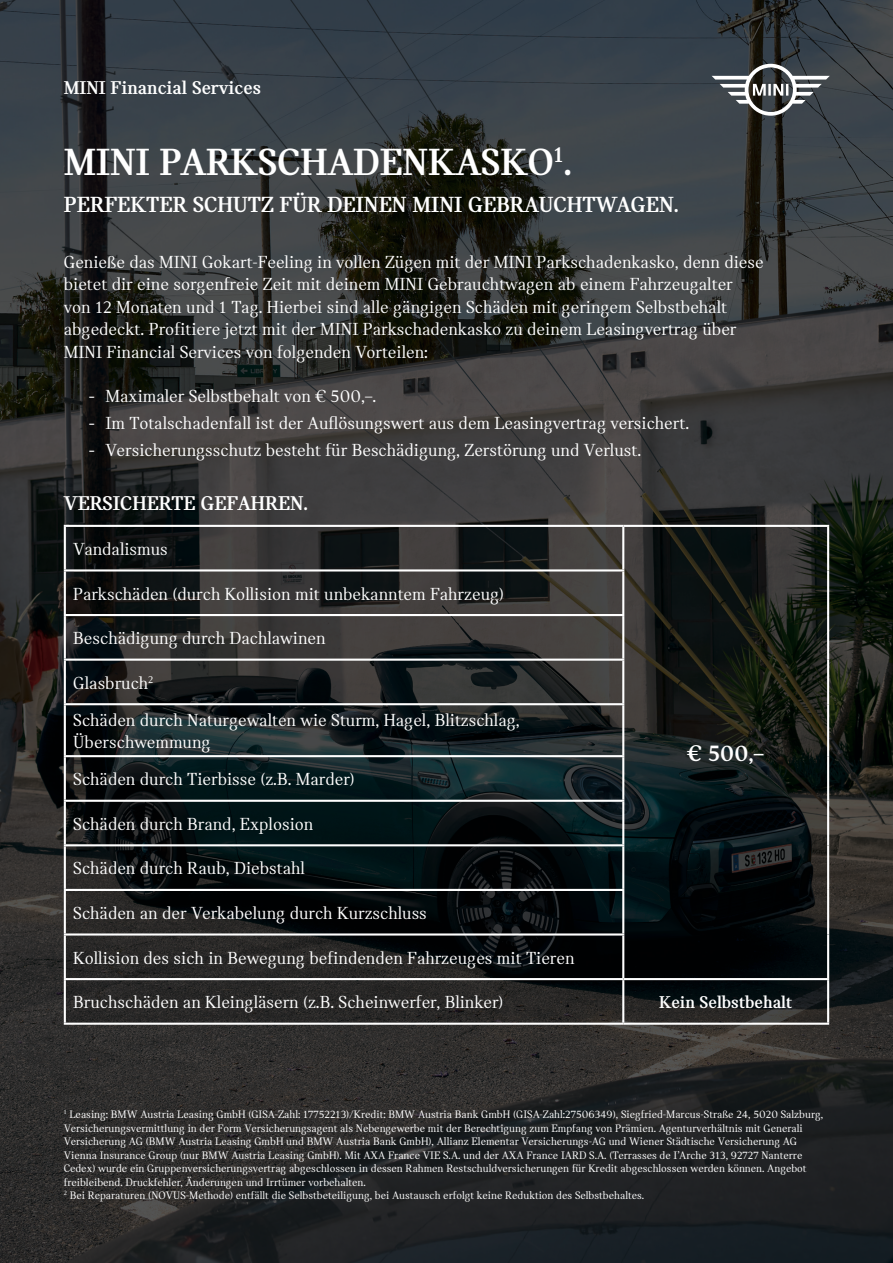
<style>
.page{position:relative;width:893px;height:1263px;background:#fff}
.page>*{position:absolute;margin:0;border:0;box-sizing:border-box;transform-origin:0 0}
.t1{font:700 39.9px "MINI Serif";color:#fff}
.t2{font:700 24px "MINI Serif";color:#fff}
.t3{font:700 23.1px "MINI Serif";color:#fff}
.t4{font:700 21px "MINI Serif";color:#fff}
.t5{font:700 19.5px "MINI Serif";color:#fff}
.t6{font:18px/22.5px "MINI Serif";color:#fff}
.t7{font:700 18px "MINI Serif";color:#fff}
.t8{font:11.25px/13.5px "MINI Serif";color:#fff}
.s1{font-family:"BMW Type Next";font-weight:300}
</style>
<div class="page">
<img style="left:0;top:0;width:893px;height:1263px">
<svg style="left:66px;top:527px;width:761px;height:496px"></svg>
<hr style="left:64px;top:525px;width:559px;height:2px;background:#fff">
<hr style="left:64px;top:527px;width:2px;height:42px;background:#fff">
<hr style="left:623px;top:525px;width:206px;height:2px;background:#fff">
<hr style="left:622px;top:527px;width:2px;height:42px;background:#fff">
<hr style="left:827px;top:527px;width:2px;height:43px;background:#fff">
<hr style="left:64px;top:569px;width:560px;height:2px;background:#fff">
<hr style="left:64px;top:571px;width:2px;height:43px;background:#fff">
<hr style="left:622px;top:571px;width:2px;height:43px;background:#fff">
<hr style="left:827px;top:570px;width:2px;height:45px;background:#fff">
<hr style="left:64px;top:614px;width:560px;height:2px;background:#fff">
<hr style="left:64px;top:616px;width:2px;height:43px;background:#fff">
<hr style="left:622px;top:616px;width:2px;height:43px;background:#fff">
<hr style="left:827px;top:615px;width:2px;height:45px;background:#fff">
<hr style="left:64px;top:659px;width:560px;height:2px;background:#fff">
<hr style="left:64px;top:661px;width:2px;height:42px;background:#fff">
<hr style="left:622px;top:661px;width:2px;height:42px;background:#fff">
<hr style="left:827px;top:660px;width:2px;height:44px;background:#fff">
<hr style="left:64px;top:703px;width:560px;height:2px;background:#fff">
<hr style="left:64px;top:705px;width:2px;height:50px;background:#fff">
<hr style="left:622px;top:705px;width:2px;height:50px;background:#fff">
<hr style="left:827px;top:704px;width:2px;height:52px;background:#fff">
<hr style="left:64px;top:755px;width:560px;height:2px;background:#fff">
<hr style="left:64px;top:757px;width:2px;height:43px;background:#fff">
<hr style="left:622px;top:757px;width:2px;height:43px;background:#fff">
<hr style="left:827px;top:756px;width:2px;height:45px;background:#fff">
<hr style="left:64px;top:800px;width:560px;height:2px;background:#fff">
<hr style="left:64px;top:802px;width:2px;height:42px;background:#fff">
<hr style="left:622px;top:802px;width:2px;height:42px;background:#fff">
<hr style="left:827px;top:801px;width:2px;height:44px;background:#fff">
<hr style="left:64px;top:844px;width:560px;height:2px;background:#fff">
<hr style="left:64px;top:846px;width:2px;height:43px;background:#fff">
<hr style="left:622px;top:846px;width:2px;height:43px;background:#fff">
<hr style="left:827px;top:845px;width:2px;height:45px;background:#fff">
<hr style="left:64px;top:889px;width:560px;height:2px;background:#fff">
<hr style="left:64px;top:891px;width:2px;height:42px;background:#fff">
<hr style="left:622px;top:891px;width:2px;height:42px;background:#fff">
<hr style="left:827px;top:890px;width:2px;height:44px;background:#fff">
<hr style="left:64px;top:933px;width:560px;height:2px;background:#fff">
<hr style="left:64px;top:935px;width:2px;height:43px;background:#fff">
<hr style="left:622px;top:935px;width:2px;height:43px;background:#fff">
<hr style="left:827px;top:934px;width:2px;height:44px;background:#fff">
<hr style="left:64px;top:978px;width:559px;height:2px;background:#fff">
<hr style="left:64px;top:980px;width:2px;height:43px;background:#fff">
<hr style="left:623px;top:978px;width:206px;height:2px;background:#fff">
<hr style="left:622px;top:980px;width:2px;height:43px;background:#fff">
<hr style="left:827px;top:980px;width:2px;height:43px;background:#fff">
<hr style="left:64px;top:1023px;width:559px;height:2px;background:#fff">
<hr style="left:623px;top:1023px;width:206px;height:2px;background:#fff">
<svg style="left:712px;top:64px;width:118px;height:52px"></svg>
<p class="t5" style="left:64px;top:76px;width:199px">MINI Financial Services</p>
<h1 class="t1" style="left:64px;top:139px;width:510px">MINI PARKSCHADENKASKO<sup>1</sup>.</h1>
<p class="t3" style="left:64px;top:191px;width:617px">PERFEKTER SCHUTZ FÜR DEINEN MINI GEBRAUCHTWAGEN.</p>
<p class="t6" style="left:64px;top:251px;width:701px">Genieße das MINI Gokart-Feeling in vollen Zügen mit der MINI Parkschadenkasko, denn diese bietet dir eine sorgenfreie Zeit mit deinem MINI Gebrauchtwagen ab einem Fahrzeugalter von 12 Monaten und 1 Tag. Hierbei sind alle gängigen Schäden mit geringem Selbstbehalt abgedeckt. Profitiere jetzt mit der MINI Parkschadenkasko zu deinem Leasingvertrag über MINI Financial Services von folgenden Vorteilen:</p>
<p class="t6" style="left:88px;top:385px;width:290px"><span class="s1">-</span> Maximaler Selbstbehalt von € 500,–.</p>
<p class="t6" style="left:88px;top:412px;width:602px"><span class="s1">-</span> Im Totalschadenfall ist der Auflösungswert aus dem Leasingvertrag versichert.</p>
<p class="t6" style="left:88px;top:439px;width:555px"><span class="s1">-</span> Versicherungsschutz besteht für Beschädigung, Zerstörung und Verlust.</p>
<p class="t4" style="left:64px;top:491px;width:246px">VERSICHERTE GEFAHREN.</p>
<p class="t6" style="left:73px;top:538px;width:96px">Vandalismus</p>
<p class="t6" style="left:73px;top:582px;width:432px">Parkschäden (durch Kollision mit unbekanntem Fahrzeug)</p>
<p class="t6" style="left:73px;top:627px;width:254px">Beschädigung durch Dachlawinen</p>
<p class="t6" style="left:73px;top:664px;width:448px;line-height:37.5px">Glasbruch<sup>2<br></sup>Schäden durch Naturgewalten wie Sturm, Hagel, Blitzschlag,</p>
<p class="t6" style="left:73px;top:723px;width:283px;line-height:37.5px">Überschwemmung<br>Schäden durch Tierbisse (z.B. Marder)</p>
<p class="t6" style="left:73px;top:813px;width:242px">Schäden durch Brand, Explosion</p>
<p class="t6" style="left:73px;top:857px;width:233px">Schäden durch Raub, Diebstahl</p>
<p class="t6" style="left:73px;top:902px;width:355px">Schäden an der Verkabelung durch Kurzschluss</p>
<p class="t6" style="left:73px;top:946px;width:503px">Kollision des sich in Bewegung befindenden Fahrzeuges mit Tieren</p>
<p class="t6" style="left:73px;top:991px;width:432px">Bruchschäden an Kleingläsern (z.B. Scheinwerfer, Blinker)</p>
<p class="t7" style="left:659px;top:992px;width:135px">Kein Selbstbehalt</p>
<h2 class="t2" style="left:688px;top:740px;width:78px">€ 500,–</h2>
<p class="t8" style="left:64px;top:1108px;width:761px"><sup>1</sup> Leasing: BMW Austria Leasing GmbH (GISA-Zahl: 17752213)/Kredit: BMW Austria Bank GmbH (GISA-Zahl:27506349), Siegfried-Marcus-Straße 24, 5020 Salzburg, Versicherungsvermittlung in der Form Versicherungsagent als Nebengewerbe mit der Berechtigung zum Empfang von Prämien. Agenturverhältnis mit Generali Versicherung AG (BMW Austria Leasing GmbH und BMW Austria Bank GmbH), Allianz Elementar Versicherungs-AG und Wiener Städtische Versicherung AG Vienna Insurance Group (nur BMW Austria Leasing GmbH). Mit AXA France VIE S.A. und der AXA France IARD S.A. (Terrasses de I’Arche 313, 92727 Nanterre Cedex) wurde ein Gruppenversicherungsvertrag abgeschlossen in dessen Rahmen Restschuldversicherungen für Kredit abgeschlossen werden können. Angebot freibleibend. Druckfehler, Änderungen und Irrtümer vorbehalten.<br><sup>2</sup> Bei Reparaturen (NOVUS-Methode) entfällt die Selbstbeteiligung, bei Austausch erfolgt keine Reduktion des Selbstbehaltes.</p>
</div>
